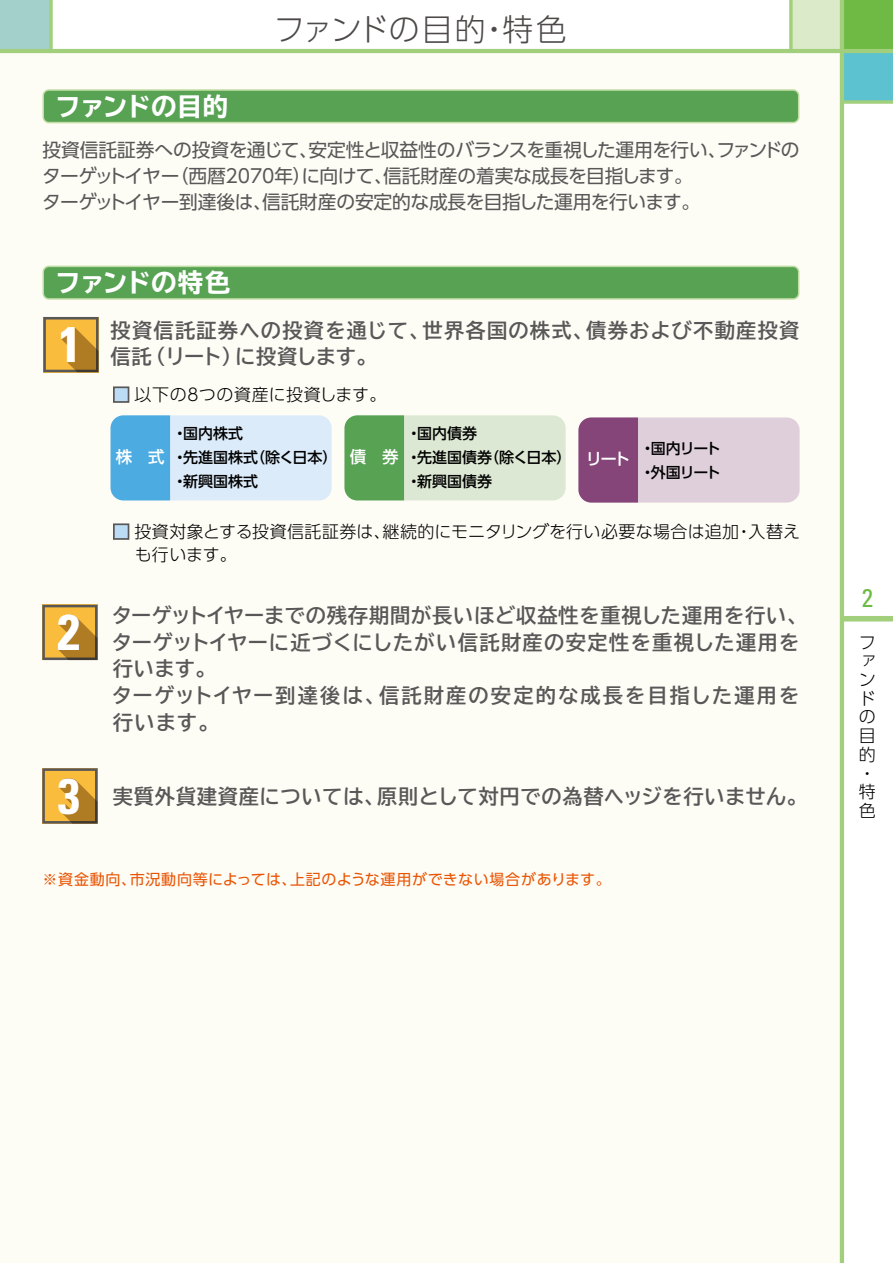
<style>
.page{position:relative;width:893px;height:1263px;background:#fff}
.page>*{position:absolute;margin:0;border:0;box-sizing:border-box;transform-origin:0 0}
.t1{font:700 condensed 49.95px "Univers LT Std";color:#fff}
.t2{font:300 30.9px "UD Shin Go Pro";letter-spacing:.005em;color:#4c4948}
.t3{font:700 expanded 25.5px "TBUD Go Std";letter-spacing:-.025em;color:#fff}
.t4{font:condensed 25.5px "Univers LT Std";color:#6eba44}
.t5{font:700 20.25px/26.7px "TBUD Go Std";letter-spacing:.04em;color:#595757}
.t6{font:700 20.25px/26.7px "TBUD Go Std";letter-spacing:.06em;color:#595757}
.t7{font:18.75px/26.2px "UD Shin Go Pro";letter-spacing:-.015em;color:#595757}
.t8{font:300 16.95px/18.8px "UD Shin Go Pro";letter-spacing:.01em;color:#000}
.t9{font:500 16.5px "UD Shin Go Pro";color:#fff}
.t10{font:500 15px/24px "UD Shin Go Pro";color:#000}
.t11{font:15px "UD Shin Go Pro";letter-spacing:.045em;color:#ea5504}
.t12{font:500 15px/24px "UD Shin Go Pro";letter-spacing:-.085em;color:#000}
.s1{color:#bbdcf4}
</style>
<div class="page">
<div style="left:0;top:0;width:51px;height:51px;background:#a4d0cb"></div>
<div style="left:842px;top:0;width:51px;height:51px;background:#6eba44"></div>
<div style="left:842px;top:51px;width:51px;height:51px;background:#5dc2d0"></div>
<div style="left:791px;top:0;width:51px;height:51px;background:#dbebca"></div>
<svg style="left:49px;top:0;width:4px;height:49px"></svg>
<div style="left:0;top:51px;width:842px;height:1212px;background:#fdfcf5"></div>
<div style="left:842px;top:616px;width:51px;height:5px;background:#a2cf7b"></div>
<hr style="left:840px;top:0;width:4px;height:1263px;background:#a2cf7b">
<hr style="left:0;top:49px;width:893px;height:4px;background:#a2cf7b">
<svg style="left:844px;top:100px;width:49px;height:4px"></svg>
<svg style="left:789px;top:0;width:4px;height:49px"></svg>
<div style="left:113px;top:386px;width:16px;height:17px;border:2px solid #595757"></div>
<div style="left:113px;top:523px;width:16px;height:17px;border:2px solid #595757"></div>
<div style="left:111px;top:415px;width:221px;height:85px;background:#dcebf9;border-radius:13px"></div>
<div style="left:111px;top:415px;width:59px;height:85px;background:#4cace2"></div>
<div style="left:344px;top:415px;width:222px;height:85px;background:#dce8d3;border-radius:13px"></div>
<div style="left:344px;top:415px;width:60px;height:85px;background:#57a253"></div>
<div style="left:578px;top:417px;width:222px;height:85px;background:#dfcfdb;border-radius:13px"></div>
<div style="left:578px;top:417px;width:60px;height:85px;background:#854578"></div>
<svg style="left:43px;top:266px;width:756px;height:34px;background:#61a75b"></svg>
<svg style="left:43px;top:89px;width:756px;height:34px;background:#61a75b"></svg>
<svg style="left:43px;top:317px;width:56px;height:55px;background:#ca9939"></svg>
<svg style="left:42px;top:605px;width:56px;height:55px;background:#c09136"></svg>
<svg style="left:42px;top:768px;width:56px;height:56px;background:#c29237"></svg>
<p class="t3" style="left:55px;top:92px;width:175px">ファンドの目的</p>
<h2 class="t2" style="left:274px;top:4px;width:295px">ファンドの目的・特色</h2>
<p class="t7" style="left:42px;top:136px;width:759px">投資信託証券への投資を通じて、安定性と収益性のバランスを重視した運用を行い、ファンドのターゲットイヤー（西暦2070年）に向けて、信託財産の着実な成長を目指します。<br>ターゲットイヤー到達後は、信託財産の安定的な成長を目指した運用を行います。</p>
<p class="t3" style="left:55px;top:268px;width:177px">ファンドの特色</p>
<h1 class="t1" style="left:59px;top:314px;width:24px">1</h1>
<h1 class="t1" style="left:58px;top:602px;width:24px">2</h1>
<h1 class="t1" style="left:58px;top:765px;width:24px">3</h1>
<p class="t6" style="left:111px;top:317px;width:690px">投資信託証券への投資を通じて、世界各国の株式、債券および不動産投資信託（リート）に投資します。</p>
<p class="t8" style="left:113px;top:385px;width:275px"><span class="s1">■</span> 以下の８つの資産に投資します。</p>
<p class="t9" style="left:116px;top:443px;width:50px">株　式</p>
<p class="t10" style="left:172px;top:421px;width:167px">・国内株式<br>・先進国株式（除く日本）・新興国株式</p>
<p class="t10" style="left:406px;top:421px;width:167px">・国内債券<br>・先進国債券（除く日本）・新興国債券</p>
<p class="t9" style="left:350px;top:443px;width:50px">債　券</p>
<p class="t12" style="left:640px;top:435px;width:82px">・国内リート・外国リート</p>
<p class="t9" style="left:586px;top:446px;width:46px">リート</p>
<p class="t8" style="left:135px;top:519px;width:667px;line-height:23.4px;text-indent:-22px"><span class="s1">■</span> 投資対象とする投資信託証券は、継続的にモニタリングを行い必要な場合は追加・入替えも行います。</p>
<p class="t5" style="left:112px;top:602px;width:697px">ターゲットイヤーまでの残存期間が長いほど収益性を重視した運用を行い、ターゲットイヤーに近づくにしたがい信託財産の安定性を重視した運用を行います。<br>ターゲットイヤー到達後は、信託財産の安定的な成長を目指した運用を行います。</p>
<p class="t5" style="left:113px;top:783px;width:696px">実質外貨建資産については、原則として対円での為替ヘッジを行いません。</p>
<p class="t11" style="left:43px;top:867px;width:570px">※資金動向、市況動向等によっては、上記のような運用ができない場合があります。</p>
<p class="t4" style="left:862px;top:582px;width:13px">2</p>
<p class="t8" style="left:859px;top:632px;width:18px">ファンドの目的・特色</p>
</div>
